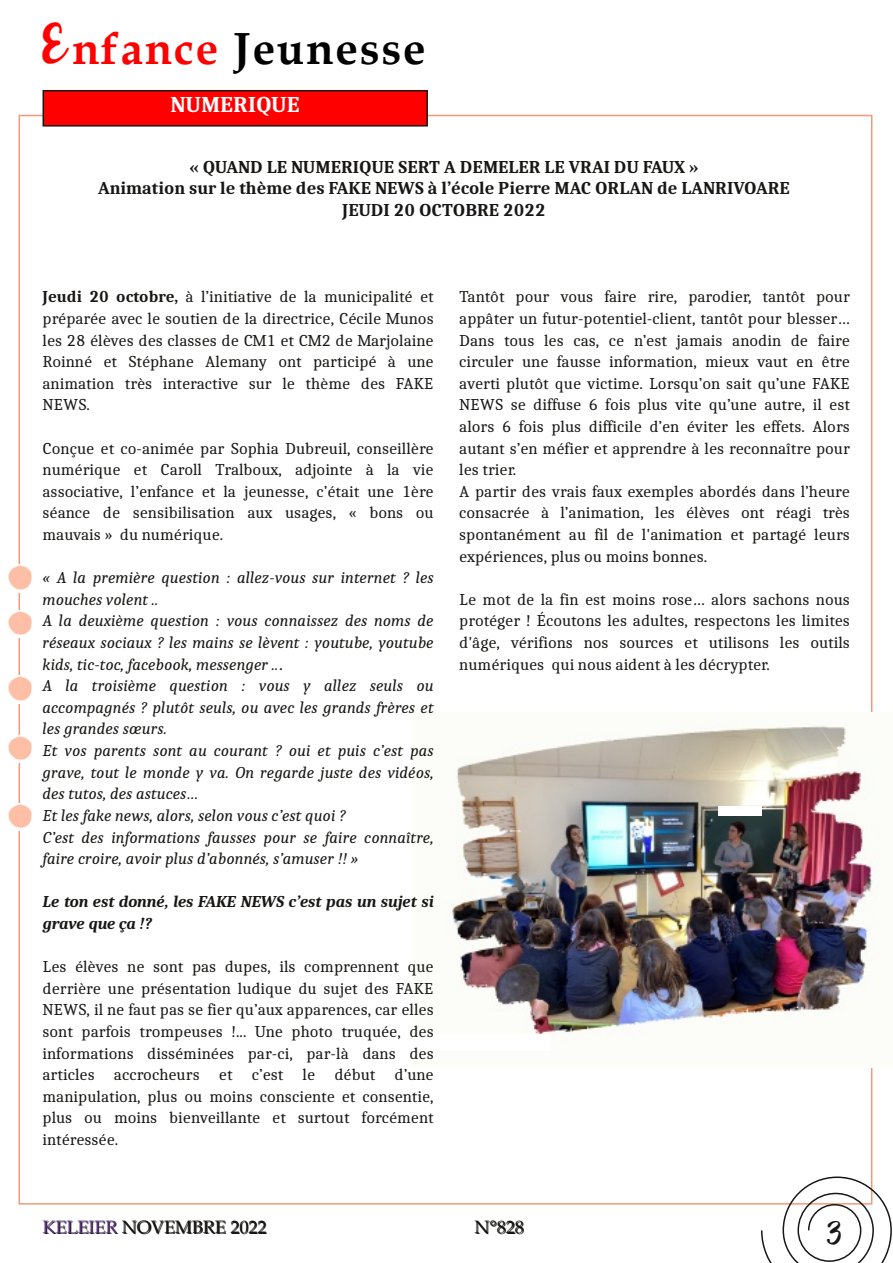
<style>
.page{position:relative;width:893px;height:1263px;background:#fff}
.page>*{position:absolute;margin:0;border:0;box-sizing:border-box;transform-origin:0 0}
.t1{font:700 45px "Book Antiqua";letter-spacing:.04em;color:#000}
.t2{font:25.5px "Bella Years";color:#181715}
.t3{font:700 22.5px "Caladea";color:#fff}
.t4{font:700 18px/21.6px "Caladea";color:#181715;text-align:center}
.t5{font:18px "Book Antiqua";color:#181715}
.t6{font:16.5px/21.6px "Caladea";color:#181715;text-align:justify}
.t7{font:italic 16.5px/21.6px "Caladea";color:#181715}
.t8{font:italic 700 16.5px/21.6px "Caladea";letter-spacing:-.005em;color:#181715}
.s1{font-family:"Bella Years";font-weight:400;color:#f00}
.s2{color:#f00}
.s3{font-weight:700}
.s4{font-family:"Arial";font-style:normal;font-size:18px}
</style>
<div class="page">
<img style="left:447px;top:725px;width:432px;height:312px">
<div style="left:718px;top:806px;width:44px;height:10px;background:#fff"></div>
<svg style="left:760px;top:1176px;width:132px;height:87px"></svg>
<div style="left:186px;top:1034px;width:364px;height:17px;background:#fff"></div>
<img style="left:8px;top:565px;width:24px;height:25px">
<img style="left:8px;top:611px;width:24px;height:24px">
<div style="left:43px;top:91px;width:384px;height:35px;background:#f00"></div>
<div style="left:43px;top:90px;width:385px;height:37px;border:2px solid #181715"></div>
<img style="left:8px;top:676px;width:24px;height:25px">
<img style="left:8px;top:736px;width:24px;height:24px">
<img style="left:8px;top:804px;width:24px;height:24px">
<h1 class="t1" style="left:43px;top:23px;width:385px"><span class="s1">E</span><span class="s2">nfance</span> Jeunesse</h1>
<h3 class="t3" style="left:171px;top:90px;width:131px">NUMERIQUE</h3>
<p class="t4" style="left:98px;top:155px;width:693px">« QUAND LE NUMERIQUE SERT A DEMELER LE VRAI DU FAUX »<br>Animation sur le thème des FAKE NEWS à l’école Pierre MAC ORLAN de LANRIVOARE<br>JEUDI 20 OCTOBRE 2022</p>
<p class="t6" style="left:43px;top:286px;width:393px"><span class="s3">Jeudi 20 octobre,</span> à l’initiative de la municipalité et préparée avec le soutien de la directrice, Cécile Munos les 28 élèves des classes de CM1 et CM2 de Marjolaine Roinné et Stéphane Alemany ont participé à une animation très interactive sur le thème des FAKE NEWS.</p>
<p class="t6" style="left:43px;top:437px;width:393px">Conçue et co-animée par Sophia Dubreuil, conseillère numérique et Caroll Tralboux, adjointe à la vie associative, l’enfance et la jeunesse, c’était une 1ère séance de sensibilisation aux usages, « bons ou mauvais » du numérique.</p>
<p class="t7" style="left:43px;top:566px;width:393px">« A la première question : allez-vous sur internet ? les mouches volent ..<br>A la deuxième question : vous connaissez des noms de réseaux sociaux ? les mains se lèvent : youtube, youtube kids, tic-toc, facebook, messenger ..<span class="s4">.<br></span>A la troisième question : vous y allez seuls ou accompagnés ? plutôt seuls, ou avec les grands frères et les grandes sœurs.<br>Et vos parents sont au courant ? oui et puis c’est pas grave, tout le monde y va. On regarde juste des vidéos, des tutos, des astuces…<br>Et les fake news, alors, selon vous c’est quoi ?<br>C’est des informations fausses pour se faire connaître, faire croire, avoir plus d’abonnés, s’amuser !! »</p>
<p class="t8" style="left:43px;top:890px;width:393px">Le ton est donné, les FAKE NEWS c’est pas un sujet si grave que ça !?</p>
<p class="t6" style="left:43px;top:955px;width:393px">Les élèves ne sont pas dupes, ils comprennent que derrière une présentation ludique du sujet des FAKE NEWS, il ne faut pas se fier qu’aux apparences, car elles sont parfois trompeuses !... Une photo truquée, des informations disséminées par-ci, par-là dans des articles accrocheurs et c’est le début d’une manipulation, plus ou moins consciente et consentie, plus ou moins bienveillante et surtout forcément intéressée.</p>
<p class="t6" style="left:459px;top:286px;width:392px;text-align:left">Tantôt pour vous faire rire, parodier, tantôt pour appâter un futur-potentiel-client, tantôt pour blesser… Dans tous les cas, ce n’est jamais anodin de faire circuler une fausse information, mieux vaut en être averti plutôt que victime. Lorsqu’on sait qu’une FAKE NEWS se diffuse 6 fois plus vite qu’une autre, il est alors 6 fois plus difficile d’en éviter les effets. Alors autant s’en méfier et apprendre à les reconnaître pour les trier.<br>A partir des vrais faux exemples abordés dans l’heure consacrée à l’animation, les élèves ont réagi très spontanément au fil de l'animation et partagé leurs expériences, plus ou moins bonnes.</p>
<p class="t6" style="left:459px;top:588px;width:392px">Le mot de la fin est moins rose… alors sachons nous protéger ! Écoutons les adultes, respectons les limites d'âge, vérifions nos sources et utilisons les outils numériques qui nous aident à les décrypter.</p>
<p class="t5" style="left:43px;top:1217px;width:225px">KELEIER NOVEMBRE 2022</p>
<p class="t5" style="left:475px;top:1217px;width:51px">N°828</p>
<h2 class="t2" style="left:827px;top:1214px;width:16px">3</h2>
</div>
